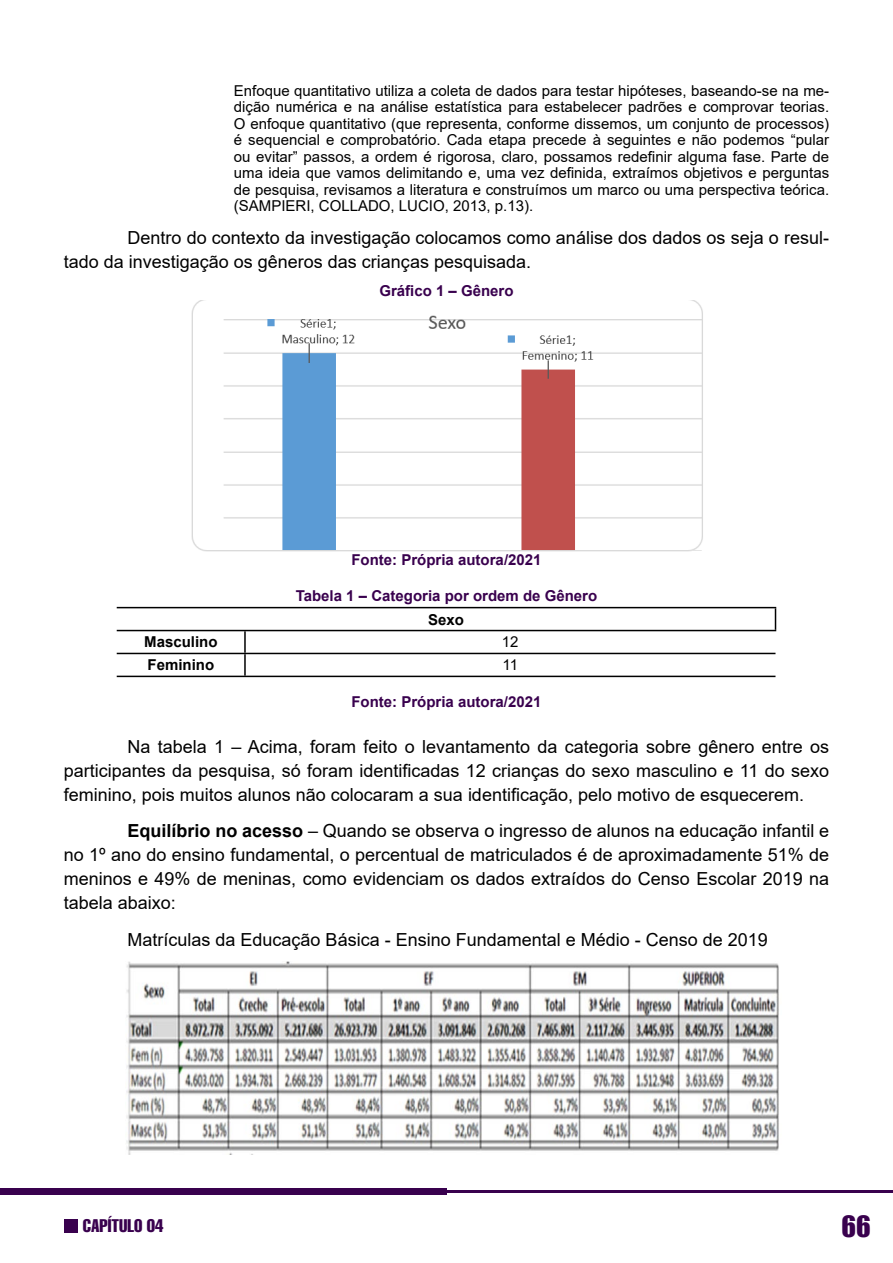
<style>
.page{position:relative;width:893px;height:1263px;background:#fff}
.page>*{position:absolute;margin:0;border:0;box-sizing:border-box;transform-origin:0 0}
.t1{font:27px "Impact";color:#39014e}
.t2{font:18px/24px "Arial";color:#000;text-align:justify}
.t3{font:extra-condensed 18px "Helvetica";color:#39014e}
.t4{font:15px/16.5px "Arial";color:#000;text-align:justify}
.t5{font:700 15px "Arial";color:#39014e}
.t6{font:700 15px "Arial";color:#000}
.s1{font-weight:700}
</style>
<div class="page">
<div style="left:0;top:1188px;width:446px;height:7px;background:#39014e"></div>
<hr style="left:446px;top:1191px;width:447px;height:2px;background:#39014e">
<div style="left:65px;top:1219px;width:13px;height:14px;background:#39014e"></div>
<hr style="left:245px;top:653px;width:530px;height:1px;background:#000">
<hr style="left:245px;top:676px;width:530px;height:1px;background:#000">
<hr style="left:117px;top:607px;width:128px;height:1px;background:#000">
<hr style="left:245px;top:607px;width:531px;height:1px;background:#000">
<svg style="left:775px;top:608px;width:1px;height:22px"></svg>
<hr style="left:245px;top:630px;width:531px;height:1px;background:#000">
<hr style="left:117px;top:630px;width:128px;height:1px;background:#000">
<hr style="left:244px;top:631px;width:2px;height:22px;background:#000">
<hr style="left:117px;top:653px;width:128px;height:1px;background:#000">
<hr style="left:244px;top:654px;width:2px;height:22px;background:#000">
<hr style="left:117px;top:676px;width:128px;height:1px;background:#000">
<img style="left:191px;top:301px;width:512px;height:250px">
<img style="left:126px;top:961px;width:653px;height:194px">
<p class="t4" style="left:234px;top:82px;width:597px">Enfoque quantitativo utiliza a coleta de dados para testar hipóteses, baseando-se na me&shy;dição numérica e na análise estatística para estabelecer padrões e comprovar teorias.<br>O enfoque quantitativo (que representa, conforme dissemos, um conjunto de processos) é sequencial e comprobatório. Cada etapa precede à seguintes e não podemos “pular ou evitar” passos, a ordem é rigorosa, claro, possamos redefinir alguma fase. Parte de uma ideia que vamos delimitando e, uma vez definida, extraímos objetivos e perguntas de pesquisa, revisamos a literatura e construímos um marco ou uma perspectiva teórica. (SAMPIERI, COLLADO, LUCIO, 2013, p.13).</p>
<p class="t2" style="left:64px;top:226px;width:767px;text-indent:64px">Dentro do contexto da investigação colocamos como análise dos dados os seja o resul&shy;tado da investigação os gêneros das crianças pesquisada.</p>
<p class="t5" style="left:379px;top:280px;width:136px">Gráfico 1 – Gênero</p>
<p class="t5" style="left:351px;top:549px;width:192px">Fonte: Própria autora/2021</p>
<p class="t5" style="left:296px;top:585px;width:303px">Tabela 1 – Categoria por ordem de Gênero</p>
<p class="t6" style="left:428px;top:609px;width:37px">Sexo</p>
<p class="t6" style="left:144px;top:632px;width:75px">Masculino</p>
<p class="t4" style="left:502px;top:634px;width:18px">12</p>
<p class="t6" style="left:148px;top:654px;width:68px">Feminino</p>
<p class="t4" style="left:502px;top:657px;width:17px">11</p>
<p class="t5" style="left:351px;top:691px;width:192px">Fonte: Própria autora/2021</p>
<p class="t2" style="left:64px;top:734px;width:767px;text-indent:64px">Na tabela 1 – Acima, foram feito o levantamento da categoria sobre gênero entre os participantes da pesquisa, só foram identificadas 12 crianças do sexo masculino e 11 do sexo feminino, pois muitos alunos não colocaram a sua identificação, pelo motivo de esquecerem.</p>
<p class="t2" style="left:64px;top:819px;width:767px;text-indent:64px"><span class="s1">Equilíbrio no acesso</span> – Quando se observa o ingresso de alunos na educação infantil e no 1º ano do ensino fundamental, o percentual de matriculados é de aproximadamente 51% de meninos e 49% de meninas, como evidenciam os dados extraídos do Censo Escolar 2019 na tabela abaixo:</p>
<p class="t2" style="left:128px;top:928px;width:642px">Matrículas da Educação Básica - Ensino Fundamental e Médio - Censo de 2019</p>
<p class="t3" style="left:83px;top:1214px;width:82px">CAPÍTULO 04</p>
<h1 class="t1" style="left:842px;top:1206px;width:31px">66</h1>
</div>
